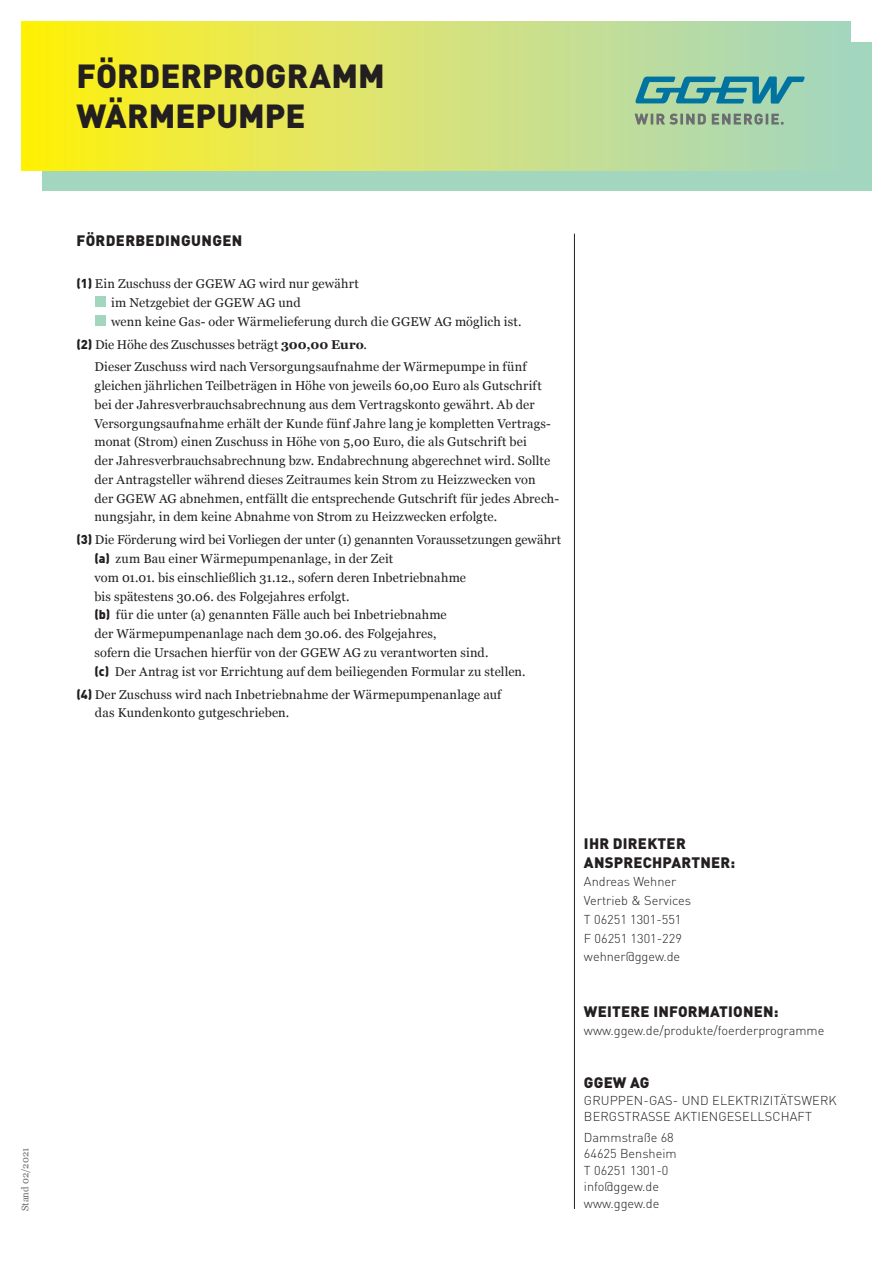
<style>
.page{position:relative;width:893px;height:1263px;background:#fff}
.page>*{position:absolute;margin:0;border:0;box-sizing:border-box;transform-origin:0 0}
.t1{font:900 33px/40.5px "DIN";color:#231f20}
.t2{font:900 15px/18.8px "DIN";letter-spacing:.015em;color:#231f20}
.t3{font:12.75px/18.8px "Georgia";letter-spacing:.01em;color:#231f20}
.t4{font:300 12.75px/16.5px "DIN";color:#231f20}
.t5{font:9.75px "Georgia";color:#6c6d70}
.s1{font-family:"DIN";font-weight:900}
.s2{font-weight:700}
</style>
<div class="page">
<div style="left:42px;top:43px;width:830px;height:148px;background:#a2d6bf"></div>
<svg style="left:21px;top:21px;width:829px;height:149px;background:#d5e36e"></svg>
<svg style="left:635px;top:77px;width:170px;height:27px"></svg>
<svg style="left:635px;top:114px;width:149px;height:11px;background:#90a48c"></svg>
<hr style="left:574px;top:234px;width:1px;height:975px;background:#231f20">
<div style="left:95px;top:296px;width:11px;height:11px;background:#a2d6bf"></div>
<div style="left:95px;top:315px;width:11px;height:10px;background:#a2d6bf"></div>
<h1 class="t1" style="left:77px;top:54px;width:310px">FÖRDERPROGRAMM<br>WÄRMEPUMPE</h1>
<p class="t2" style="left:76px;top:232px;width:167px">FÖRDERBEDINGUNGEN</p>
<p class="t3" style="left:111px;top:275px;width:412px;text-indent:-35px"><span class="s1">(1)</span> Ein Zuschuss der GGEW AG wird nur gewährt<br>im Netzgebiet der GGEW AG und<br>wenn keine Gas- oder Wärmelieferung durch die GGEW AG möglich ist.</p>
<p class="t3" style="left:95px;top:334px;width:434px;line-height:23px;text-indent:-18px"><span class="s1">(2)</span> Die Höhe des Zuschusses beträgt <span class="s2">300,00 Euro</span>.<br>Dieser Zuschuss wird nach Versorgungsaufnahme der Wärmepumpe in fünf</p>
<p class="t3" style="left:95px;top:377px;width:466px">gleichen jährlichen Teilbeträgen in Höhe von jeweils 60,00 Euro als Gutschrift bei der Jahresverbrauchsabrechnung aus dem Vertragskonto gewährt. Ab der<br>Ver sorgungsaufnahme erhält der Kunde fünf Jahre lang je kompletten Vertrags&shy;monat (Strom) einen Zuschuss in Höhe von 5,00 Euro, die als Gutschrift bei<br>der Jahres verbrauchsabrechnung bzw. Endabrechnung abgerechnet wird. Sollte der Antragsteller während dieses Zeitraumes kein Strom zu Heizzwecken von<br>der GGEW AG abnehmen, entfällt die entsprechende Gutschrift für jedes Abrech&shy;nungsjahr, in dem keine Abnahme von Strom zu Heizzwecken erfolgte.</p>
<p class="t3" style="left:95px;top:532px;width:468px;text-indent:-18px"><span class="s1">(3)</span> Die Förderung wird bei Vorliegen der unter (1) genannten Voraussetzungen gewährt <span class="s1">(a)</span> zum Bau einer Wärmepumpenanlage, in der Zeit<br>vom 01.01. bis einschließlich 31.12., sofern deren Inbetriebnahme<br>bis spätestens 30.06. des Folgejahres erfolgt.<br><span class="s1">(b)</span> für die unter (a) genannten Fälle auch bei Inbetriebnahme<br>der Wärmepumpenanlage nach dem 30.06. des Folgejahres,<br>sofern die Ursachen hierfür von der GGEW AG zu verantworten sind.<br><span class="s1">(c)</span> Der Antrag ist vor Errichtung auf dem beiliegenden Formular zu stellen.</p>
<p class="t3" style="left:95px;top:686px;width:408px;text-indent:-18px"><span class="s1">(4)</span> Der Zuschuss wird nach Inbetriebnahme der Wärmepumpenanlage auf das Kundenkonto gutgeschrieben.</p>
<p class="t5" style="left:18px;top:1211px;width:65px;rotate:-90deg">Stand 02/2021</p>
<p class="t2" style="left:584px;top:833px;width:153px">IHR DIREKTER<br>ANSPRECHPARTNER:</p>
<p class="t4" style="left:584px;top:872px;width:109px;line-height:18.8px">Andreas Wehner<br>Vertrieb &amp; Services<br>T 06251 1301-551<br>F 06251 1301-229 wehner@ggew.de</p>
<p class="t2" style="left:584px;top:1001px;width:196px">WEITERE INFORMATIONEN:</p>
<p class="t4" style="left:584px;top:1022px;width:242px">www.ggew.de/produkte/foerderprogramme</p>
<p class="t2" style="left:584px;top:1072px;width:67px">GGEW AG</p>
<p class="t4" style="left:584px;top:1092px;width:254px">GRUPPEN-GAS- UND ELEKTRIZITÄTSWERK<br>BERGSTRASSE AKTIENGESELLSCHAFT</p>
<p class="t4" style="left:584px;top:1129px;width:94px">Dammstraße 68<br>64625 Bensheim<br>T 06251 1301-0 info@ggew.de www.ggew.de</p>
</div>
